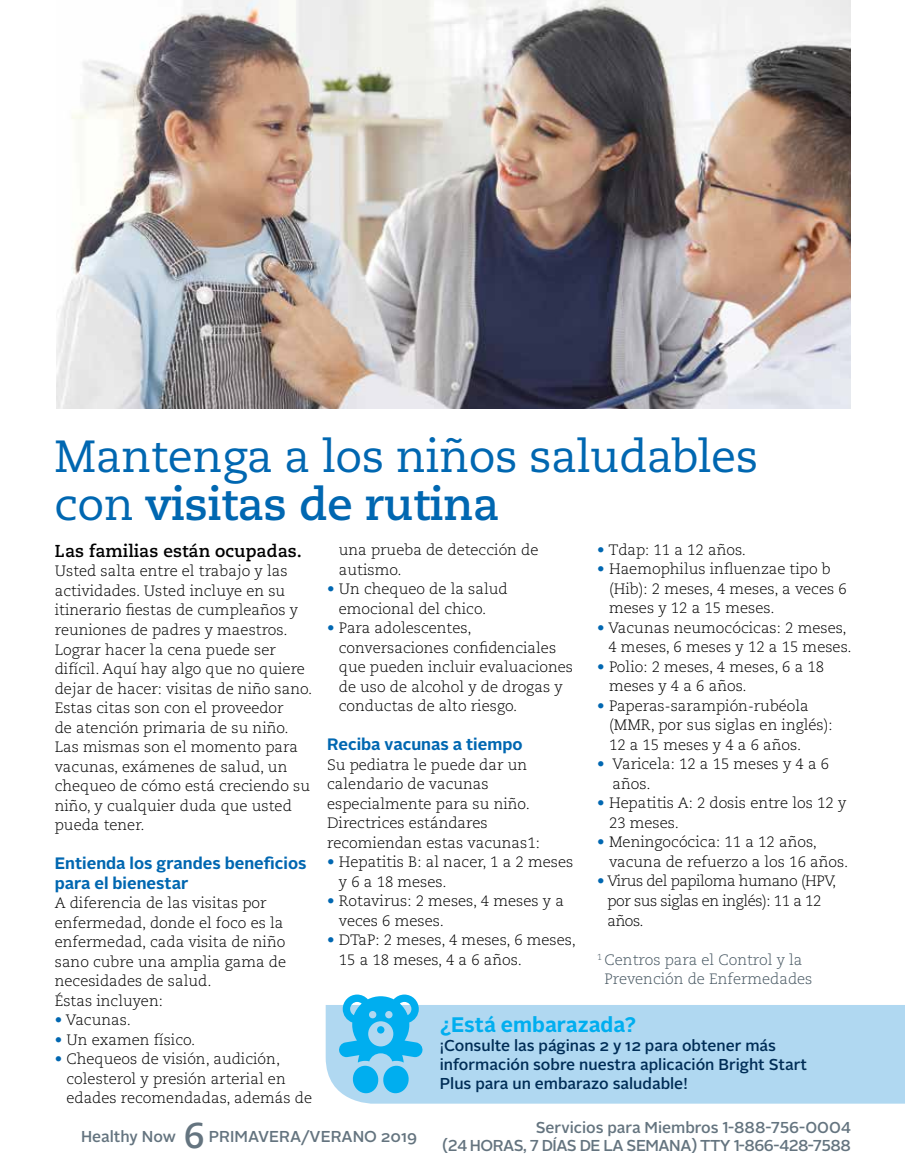
<style>
.page{position:relative;width:905px;height:1175px;background:#fff}
.page>*{position:absolute;margin:0;border:0;box-sizing:border-box;transform-origin:0 0}
.t1{font:45px/48px "Caecilia LT Std";letter-spacing:-.01em;color:#0067b1}
.t2{font:700 35.7px "Caecilia LT Std";color:#64747f}
.t3{font:700 21px "Alright Sans";color:#00aeef}
.t4{font:700 17.25px "Caecilia LT Std";color:#000}
.t5{font:700 16.5px/19.5px "Alright Sans";color:#0067b1}
.t6{font:500 15.75px/18.9px "Alright Sans";color:#002d56}
.t7{font:500 15.75px/18px "Alright Sans";letter-spacing:-.03em;color:#64747f;text-align:right}
.t8{font:500 15.75px "Alright Sans";letter-spacing:-.005em;color:#64747f}
.t9{font:300 15px/19.5px "Caecilia LT Std";color:#000}
.t10{font:300 15px/19.5px "Caecilia LT Std";letter-spacing:-.03em;color:#000}
.t11{font:300 15px/19.5px "Caecilia LT Std";color:#455560}
.s1{font-weight:700}
.s2{color:#0067b1}
</style>
<div class="page">
<div style="left:326px;top:1005px;width:578px;height:98px;background:#b0d8f1"></div>
<img style="left:56px;top:0;width:794px;height:409px">
<svg style="left:338px;top:994px;width:85px;height:99px;background:#54c2f0"></svg>
<h1 class="t1" style="left:55px;top:433px;width:705px">Mantenga a los niños saludables con <span class="s1">visitas de rutina</span></h1>
<p class="t4" style="left:55px;top:541px;width:249px">Las familias están ocupadas.</p>
<p class="t9" style="left:55px;top:562px;width:259px">Usted salta entre el trabajo y las actividades. Usted incluye en su itinerario festas de cumpleaños y reuniones de padres y maestros.<br>Lograr hacer la cena puede ser difícil. Aquí hay algo que no quiere dejar de hacer: visitas de niño sano.<br>Estas citas son con el proveedor<br>de atención primaria de su niño.<br>Las mismas son el momento para vacunas, exámenes de salud, un chequeo de cómo está creciendo su niño, y cualquier duda que usted pueda tener.</p>
<p class="t5" style="left:55px;top:853px;width:253px">Entienda los grandes benefcios para el bienestar</p>
<p class="t9" style="left:55px;top:893px;width:233px">A diferencia de las visitas por enfermedad, donde el foco es la enfermedad, cada visita de niño sano cubre una amplia gama de necesidades de salud.<br>Éstas incluyen:</p>
<p class="t9" style="left:55px;top:1010px;width:78px"><span class="s2">•</span> Vacunas.</p>
<p class="t9" style="left:55px;top:1030px;width:142px"><span class="s2">•</span> Un examen físico.</p>
<p class="t9" style="left:66px;top:1049px;width:247px;text-indent:-12px"><span class="s2">•</span> Chequeos de visión, audición, colesterol y presión arterial en edades recomendadas, además de</p>
<p class="t9" style="left:597px;top:540px;width:150px"><span class="s2">•</span> Tdap: 11 a 12 años.</p>
<p class="t9" style="left:609px;top:560px;width:239px;text-indent:-12px"><span class="s2">•</span> Haemophilus infuenzae tipo b (Hib): 2 meses, 4 meses, a veces 6 meses y 12 a 15 meses.</p>
<p class="t9" style="left:608px;top:618px;width:245px;text-indent:-11px"><span class="s2">•</span> Vacunas neumocócicas: 2 meses,<br>4 meses, 6 meses y 12 a 15 meses.</p>
<p class="t9" style="left:609px;top:657px;width:217px;text-indent:-12px"><span class="s2">•</span> Polio: 2 meses, 4 meses, 6 a 18 meses y 4 a 6 años.</p>
<p class="t9" style="left:609px;top:696px;width:225px;text-indent:-12px"><span class="s2">•</span> Paperas-sarampión-rubéola (MMR, por sus siglas en inglés):<br>12 a 15 meses y 4 a 6 años.</p>
<p class="t9" style="left:612px;top:755px;width:218px;text-indent:-15px"><span class="s2">•</span> Varicela: 12 a 15 meses y 4 a 6 años.</p>
<p class="t9" style="left:609px;top:794px;width:239px;text-indent:-12px"><span class="s2">•</span> Hepatitis A: 2 dosis entre los 12 y<br>23 meses.</p>
<p class="t9" style="left:609px;top:833px;width:241px;text-indent:-12px"><span class="s2">•</span> Meningocócica: 11 a 12 años, vacuna de refuerzo a los 16 años.</p>
<p class="t10" style="left:607px;top:872px;width:230px;text-indent:-10px"><span class="s2">•</span> Virus del papiloma humano (HPV, por sus siglas en inglés): 11 a 12 años.</p>
<p class="t11" style="left:604px;top:950px;width:209px;text-indent:-7px"><sup>1</sup> Centros para el Control y la<br>Prevención de Enfermedades</p>
<h3 class="t3" style="left:440px;top:1010px;width:198px">¿Está embarazada?</h3>
<p class="t6" style="left:440px;top:1036px;width:369px">¡Consulte las páginas 2 y 12 para obtener más información sobre nuestra aplicación Bright Start<br>Plus para un embarazo saludable!</p>
<p class="t7" style="left:442px;top:1118px;width:410px">Servicios para Miembros 1-888-756-0004<br>(24 HORAS, 7 DÍAS DE LA SEMANA) TTY 1-866-428-7588</p>
<p class="t9" style="left:339px;top:540px;width:201px">una prueba de detección de autismo.</p>
<p class="t9" style="left:339px;top:579px;width:170px;text-indent:-12px"><span class="s2">•</span> Un chequeo de la salud emocional del chico.</p>
<p class="t9" style="left:339px;top:618px;width:236px;text-indent:-12px"><span class="s2">•</span> Para adolescentes, conversaciones confdenciales que pueden incluir evaluaciones de uso de alcohol y de drogas y conductas de alto riesgo.</p>
<p class="t5" style="left:327px;top:735px;width:197px">Reciba vacunas a tiempo</p>
<p class="t9" style="left:327px;top:755px;width:214px">Su pediatra le puede dar un calendario de vacunas especialmente para su niño.<br>Directrices estándares recomiendan estas vacunas1:</p>
<p class="t9" style="left:339px;top:852px;width:236px;text-indent:-12px"><span class="s2">•</span> Hepatitis B: al nacer, 1 a 2 meses y 6 a 18 meses.</p>
<p class="t9" style="left:339px;top:891px;width:227px;text-indent:-12px"><span class="s2">•</span> Rotavirus: 2 meses, 4 meses y a veces 6 meses.</p>
<p class="t9" style="left:339px;top:930px;width:238px;text-indent:-12px"><span class="s2">•</span> DTaP: 2 meses, 4 meses, 6 meses,<br>15 a 18 meses, 4 a 6 años.</p>
<p class="t8" style="left:81px;top:1125px;width:96px">Healthy Now</p>
<h2 class="t2" style="left:184px;top:1114px;width:23px">6</h2>
<p class="t8" style="left:209px;top:1125px;width:210px">PRIMAVERA/VERANO 2019</p>
</div>
